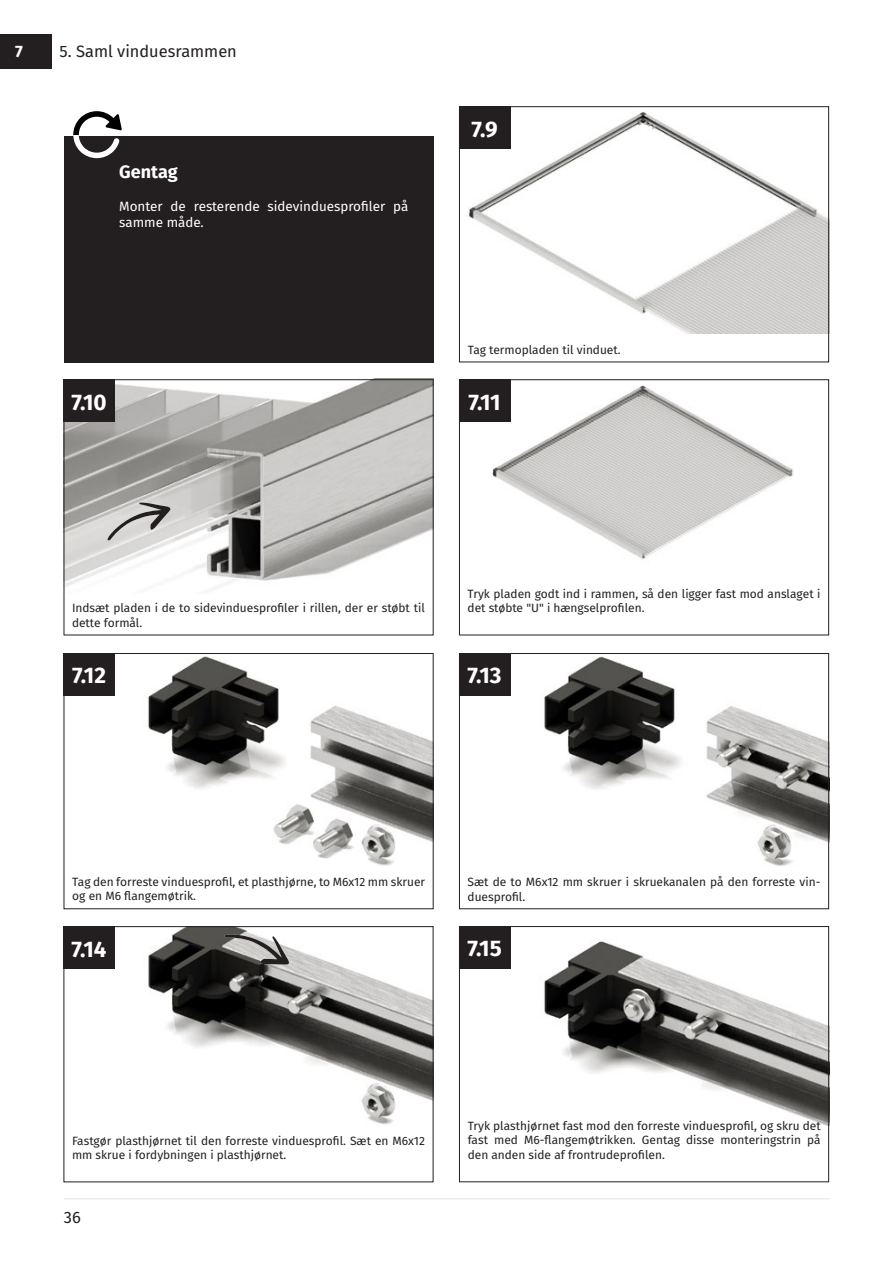
<style>
.page{position:relative;width:893px;height:1263px;background:#fff}
.page>*{position:absolute;margin:0;border:0;box-sizing:border-box;transform-origin:0 0}
.t1{font:700 22.5px "Fira Sans";color:#fff}
.t2{font:700 18px "Fira Sans";color:#fff}
.t3{font:16.5px "Fira Sans";color:#231f20}
.t4{font:700 16.5px "Fira Sans";color:#fff}
.t5{font:13.5px/16.2px "Fira Sans";color:#fff}
.t6{font:12px/14.4px "Fira Sans";color:#231f20}
</style>
<div class="page">
<hr style="left:64px;top:1198px;width:765px;height:1px;background:#e3e3e3">
<img style="left:148px;top:656px;width:284px;height:210px">
<img style="left:510px;top:655px;width:317px;height:211px">
<img style="left:510px;top:928px;width:317px;height:197px">
<img style="left:468px;top:108px;width:359px;height:226px">
<img style="left:492px;top:381px;width:301px;height:178px">
<img style="left:66px;top:381px;width:366px;height:208px">
<img style="left:148px;top:926px;width:286px;height:199px">
<svg style="left:107px;top:502px;width:64px;height:39px;background:#b6b5b3"></svg>
<svg style="left:224px;top:934px;width:65px;height:30px;background:#8e8d8b"></svg>
<div style="left:0;top:34px;width:51px;height:34px;background:#231f20"></div>
<div style="left:64px;top:136px;width:370px;height:226px;background:#231f20"></div>
<svg style="left:73px;top:111px;width:49px;height:47px"></svg>
<div style="left:459px;top:106px;width:370px;height:256px;border:1px solid #231f20"></div>
<div style="left:459px;top:106px;width:51px;height:43px;background:#231f20"></div>
<div style="left:459px;top:379px;width:370px;height:256px;border:1px solid #231f20"></div>
<div style="left:459px;top:379px;width:51px;height:43px;background:#231f20"></div>
<div style="left:64px;top:379px;width:370px;height:256px;border:1px solid #231f20"></div>
<div style="left:64px;top:379px;width:51px;height:43px;background:#231f20"></div>
<div style="left:459px;top:653px;width:370px;height:256px;border:1px solid #231f20"></div>
<div style="left:459px;top:653px;width:51px;height:43px;background:#231f20"></div>
<div style="left:459px;top:926px;width:370px;height:256px;border:1px solid #231f20"></div>
<div style="left:459px;top:926px;width:51px;height:43px;background:#231f20"></div>
<div style="left:64px;top:653px;width:370px;height:256px;border:1px solid #231f20"></div>
<div style="left:64px;top:653px;width:51px;height:43px;background:#231f20"></div>
<div style="left:64px;top:926px;width:369px;height:256px;border:1px solid #231f20"></div>
<div style="left:64px;top:926px;width:51px;height:43px;background:#231f20"></div>
<p class="t4" style="left:15px;top:37px;width:9px">7</p>
<p class="t3" style="left:60px;top:38px;width:179px">5. Saml vinduesrammen</p>
<p class="t2" style="left:119px;top:157px;width:60px">Gentag</p>
<p class="t5" style="left:119px;top:197px;width:291px">Monter de resterende sidevinduesprofiler på samme måde.</p>
<p class="t1" style="left:471px;top:110px;width:28px">7.9</p>
<p class="t6" style="left:468px;top:342px;width:153px">Tag termopladen til vinduet.</p>
<p class="t1" style="left:71px;top:383px;width:37px">7.10</p>
<p class="t1" style="left:468px;top:383px;width:34px">7.11</p>
<p class="t6" style="left:72px;top:601px;width:354px">Indsæt pladen i de to sidevinduesprofiler i rillen, der er støbt til dette formål.</p>
<p class="t1" style="left:72px;top:657px;width:35px">7.12</p>
<p class="t6" style="left:468px;top:586px;width:354px">Tryk pladen godt ind i rammen, så den ligger fast mod anslaget i det støbte "U" i hængselprofilen.</p>
<p class="t1" style="left:468px;top:657px;width:35px">7.13</p>
<p class="t6" style="left:72px;top:874px;width:354px">Tag den forreste vinduesprofil, et plasthjørne, to M6x12 mm skruer og en M6 flangemøtrik.</p>
<p class="t1" style="left:72px;top:930px;width:36px">7.14</p>
<p class="t6" style="left:468px;top:874px;width:354px">Sæt de to M6x12 mm skruer i skruekanalen på den forreste vin&shy;duesprofil.</p>
<p class="t1" style="left:467px;top:930px;width:36px">7.15</p>
<p class="t6" style="left:72px;top:1133px;width:354px">Fastgør plasthjørnet til den forreste vinduesprofil. Sæt en M6x12 mm skrue i fordybningen i plasthjørnet.</p>
<h3 class="t3" style="left:64px;top:1205px;width:19px">36</h3>
<p class="t6" style="left:468px;top:1118px;width:354px;text-align:justify">Tryk plasthjørnet fast mod den forreste vinduesprofil, og skru det fast med M6-flangemøtrikken. Gentag disse monteringstrin på den anden side af frontrudeprofilen.</p>
</div>
